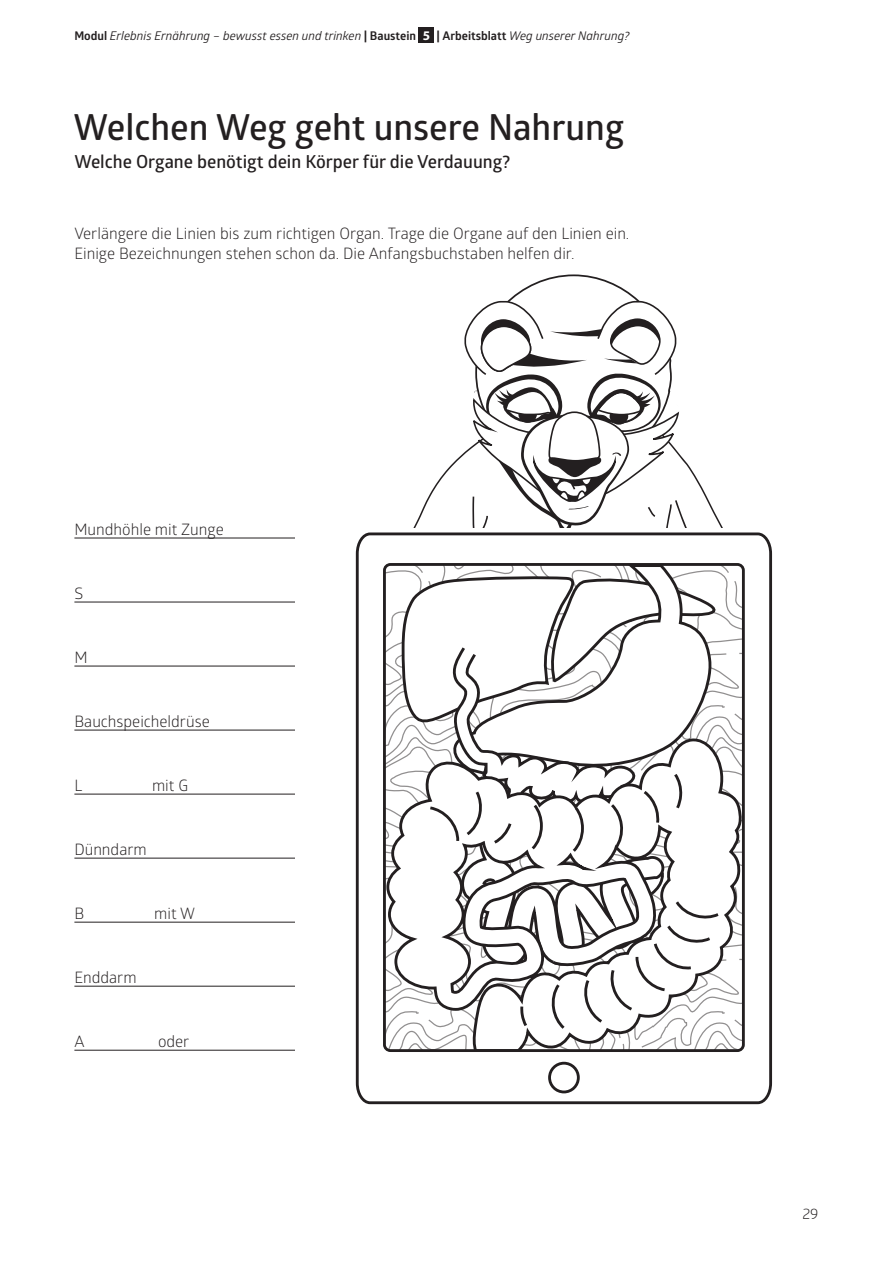
<style>
.page{position:relative;width:893px;height:1263px;background:#fff}
.page>*{position:absolute;margin:0;border:0;box-sizing:border-box;transform-origin:0 0}
.t1{font:600 36px "Glober";color:#231f20}
.t2{font:600 18px "Glober";color:#231f20}
.t3{font:15.75px/20px "Glober";color:#231f20}
.t4{font:15px "Glober";color:#231f20}
.t5{font:italic 12px "Glober";color:#231f20}
.s1{font-weight:700;font-style:normal}
.s2{font-family:"Myriad Pro";font-weight:700;font-style:normal;font-size:13.2px;color:#fff}
</style>
<div class="page">
<hr style="left:74px;top:538px;width:745px;height:1px;background:#231f20">
<hr style="left:74px;top:602px;width:745px;height:1px;background:#231f20">
<hr style="left:74px;top:666px;width:745px;height:1px;background:#231f20">
<hr style="left:74px;top:730px;width:745px;height:1px;background:#231f20">
<hr style="left:74px;top:794px;width:745px;height:1px;background:#231f20">
<hr style="left:74px;top:858px;width:745px;height:1px;background:#231f20">
<hr style="left:74px;top:922px;width:745px;height:1px;background:#231f20">
<hr style="left:74px;top:986px;width:745px;height:1px;background:#231f20">
<hr style="left:74px;top:1050px;width:745px;height:1px;background:#231f20">
<div style="left:419px;top:28px;width:15px;height:15px;background:#231f20"></div>
<svg style="left:464px;top:274px;width:231px;height:254px"></svg>
<div style="left:296px;top:528px;width:546px;height:583px;background:#fff"></div>
<svg style="left:355px;top:532px;width:418px;height:573px"></svg>
<div style="left:550px;top:1063px;width:28px;height:29px;background:#fff;border-radius:50%"></div>
<div style="left:548px;top:1062px;width:32px;height:31px;border:3px solid #231f20;border-radius:50%"></div>
<p class="t5" style="left:74px;top:27px;width:557px"><span class="s1">Modul</span> Erlebnis Ernährung – bewusst essen und trinken <span class="s1">| Baustein</span> <span class="s2">5</span> <span class="s1">| Arbeitsblatt</span> Weg unserer Nahrung?</p>
<h1 class="t1" style="left:74px;top:102px;width:552px">Welchen Weg geht unsere Nahrung</h1>
<p class="t2" style="left:74px;top:149px;width:437px">Welche Organe benötigt dein Körper für die Verdauung?</p>
<p class="t3" style="left:74px;top:223px;width:556px">Verlängere die Linien bis zum richtigen Organ. Trage die Organe auf den Linien ein.<br>Einige Bezeichnungen stehen schon da. Die Anfangsbuchstaben helfen dir.</p>
<p class="t3" style="left:74px;top:518px;width:151px">Mundhöhle mit Zunge</p>
<p class="t3" style="left:74px;top:582px;width:10px">S</p>
<p class="t3" style="left:74px;top:646px;width:15px">M</p>
<p class="t3" style="left:74px;top:710px;width:137px">Bauchspeicheldrüse</p>
<p class="t3" style="left:74px;top:775px;width:9px">L</p>
<p class="t3" style="left:152px;top:775px;width:38px">mit G</p>
<p class="t3" style="left:74px;top:839px;width:74px">Dünndarm</p>
<p class="t3" style="left:74px;top:903px;width:11px">B</p>
<p class="t3" style="left:154px;top:903px;width:42px">mit W</p>
<p class="t3" style="left:74px;top:967px;width:64px">Enddarm</p>
<p class="t3" style="left:74px;top:1031px;width:12px">A</p>
<p class="t3" style="left:158px;top:1031px;width:33px">oder</p>
<p class="t4" style="left:802px;top:1203px;width:18px">29</p>
</div>
